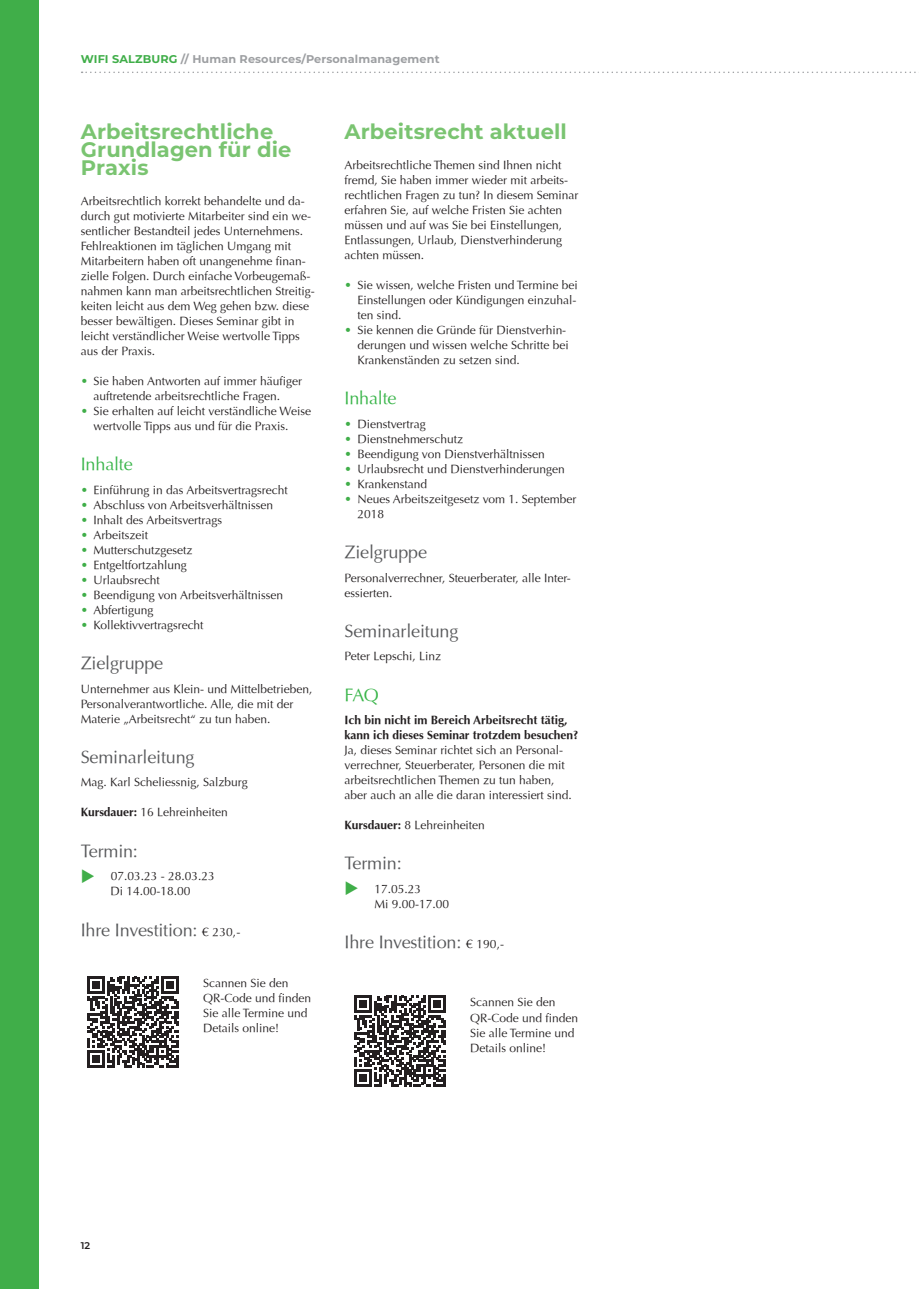
<style>
.page{position:relative;width:919px;height:1289px;background:#fff}
.page>*{position:absolute;margin:0;border:0;box-sizing:border-box;transform-origin:0 0}
.t1{font:700 21px/18px "Montserrat";letter-spacing:.005em;color:#7ac471}
.t2{font:18px "Optima";letter-spacing:-.01em;color:#57585a}
.t3{font:18px "Optima";letter-spacing:-.01em;color:#3ab54a}
.t4{font:12px/15px "Optima";color:#231f20}
.t5{font:700 12px/15px "Optima";color:#231f20}
.t6{font:700 11.25px "Montserrat";letter-spacing:.01em;color:#9d9fa2}
.t7{font:600 9.75px "Montserrat";color:#231f20}
.s1{color:#40ae49}
.s2{font-weight:700}
.s3{font-size:12px;color:#231f20}
</style>
<div class="page">
<div style="left:0;top:0;width:38px;height:1288px;background:#40ae49"></div>
<svg style="left:82px;top:72px;width:834px;height:1px"></svg>
<svg style="left:88px;top:976px;width:91px;height:91px"></svg>
<svg style="left:354px;top:995px;width:91px;height:91px"></svg>
<p class="t6" style="left:81px;top:51px;width:360px"><span class="s1">WIFI SALZBURG</span> // Human Resources/Personalmanagement</p>
<h1 class="t1" style="left:81px;top:121px;width:212px">Arbeitsrechtliche<br>Grundlagen für die<br>Praxis</h1>
<p class="t4" style="left:81px;top:193px;width:235px">Arbeitsrechtlich korrekt behandelte und da&shy;durch gut motivierte Mitarbeiter sind ein we&shy;sentlicher Bestandteil jedes Unternehmens.<br>Fehlreaktionen im täglichen Umgang mit Mitarbeitern haben oft unangenehme finan&shy;zielle Folgen. Durch einfache Vorbeugemaß&shy;nahmen kann man arbeitsrechtlichen Streitig&shy;keiten leicht aus dem Weg gehen bzw. diese besser bewältigen. Dieses Seminar gibt in leicht verständlicher Weise wertvolle Tipps aus der Praxis.</p>
<p class="t4" style="left:94px;top:373px;width:210px;text-indent:-13px"><span class="s1">•</span> Sie haben Antworten auf immer häufiger auftretende arbeitsrechtliche Fragen.</p>
<p class="t4" style="left:94px;top:403px;width:219px;text-indent:-13px"><span class="s1">•</span> Sie erhalten auf leicht verständliche Weise wertvolle Tipps aus und für die Praxis.</p>
<h2 class="t3" style="left:81px;top:453px;width:53px">Inhalte</h2>
<p class="t4" style="left:81px;top:482px;width:208px"><span class="s1">•</span> Einführung in das Arbeitsvertragsrecht</p>
<p class="t4" style="left:81px;top:497px;width:194px"><span class="s1">•</span> Abschluss von Arbeitsverhältnissen</p>
<p class="t4" style="left:81px;top:512px;width:143px"><span class="s1">•</span> Inhalt des Arbeitsvertrags</p>
<p class="t4" style="left:81px;top:527px;width:69px"><span class="s1">•</span> Arbeitszeit</p>
<p class="t4" style="left:81px;top:542px;width:113px"><span class="s1">•</span> Mutterschutzgesetz</p>
<p class="t4" style="left:81px;top:557px;width:107px"><span class="s1">•</span> Entgeltfortzahlung</p>
<p class="t4" style="left:81px;top:572px;width:81px"><span class="s1">•</span> Urlaubsrecht</p>
<p class="t4" style="left:81px;top:587px;width:204px"><span class="s1">•</span> Beendigung von Arbeitsverhältnissen</p>
<p class="t4" style="left:81px;top:602px;width:74px"><span class="s1">•</span> Abfertigung</p>
<p class="t4" style="left:81px;top:617px;width:124px"><span class="s1">•</span> Kollektivvertragsrecht</p>
<h2 class="t2" style="left:81px;top:652px;width:84px">Zielgruppe</h2>
<p class="t4" style="left:81px;top:681px;width:233px">Unternehmer aus Klein- und Mittelbetrieben,<br>Personalverantwortliche. Alle, die mit der<br>Materie „Arbeitsrecht“ zu tun haben.</p>
<h2 class="t2" style="left:81px;top:746px;width:115px">Seminarleitung</h2>
<p class="t4" style="left:81px;top:775px;width:168px">Mag. Karl Scheliessnig, Salzburg</p>
<p class="t4" style="left:81px;top:805px;width:148px"><span class="s2">Kursdauer:</span> 16 Lehreinheiten</p>
<h2 class="t2" style="left:81px;top:840px;width:59px">Termin:</h2>
<p class="t4" style="left:81px;top:868px;width:135px;text-align:center"><span class="s1">◆</span> 07.03.23 - 28.03.23<br>Di 14.00-18.00</p>
<h2 class="t2" style="left:81px;top:918px;width:161px">Ihre Investition: <span class="s3">€ 230,-</span></h2>
<p class="t4" style="left:203px;top:975px;width:109px">Scannen Sie den<br>QR-Code und finden<br>Sie alle Termine und<br>Details online!</p>
<h1 class="t1" style="left:344px;top:121px;width:224px">Arbeitsrecht aktuell</h1>
<p class="t4" style="left:344px;top:157px;width:235px">Arbeitsrechtliche Themen sind Ihnen nicht fremd, Sie haben immer wieder mit arbeits&shy;rechtlichen Fragen zu tun? In diesem Seminar erfahren Sie, auf welche Fristen Sie achten müssen und auf was Sie bei Einstellungen, Entlassungen, Urlaub, Dienstverhinderung achten müssen.</p>
<p class="t4" style="left:357px;top:277px;width:222px;text-align:justify;text-indent:-13px"><span class="s1">•</span> Sie wissen, welche Fristen und Termine bei Einstellungen oder Kündigungen einzuhal&shy;ten sind.</p>
<p class="t4" style="left:357px;top:322px;width:213px;text-indent:-13px"><span class="s1">•</span> Sie kennen die Gründe für Dienstverhin&shy;derungen und wissen welche Schritte bei<br>Krankenständen zu setzen sind.</p>
<h2 class="t3" style="left:344px;top:387px;width:53px">Inhalte</h2>
<p class="t4" style="left:344px;top:416px;width:82px"><span class="s1">•</span> Dienstvertrag</p>
<p class="t4" style="left:344px;top:431px;width:120px"><span class="s1">•</span> Dienstnehmerschutz</p>
<p class="t4" style="left:344px;top:446px;width:202px"><span class="s1">•</span> Beendigung von Dienstverhältnissen</p>
<p class="t4" style="left:344px;top:461px;width:222px"><span class="s1">•</span> Urlaubsrecht und Dienstverhinderungen</p>
<p class="t4" style="left:344px;top:476px;width:84px"><span class="s1">•</span> Krankenstand</p>
<p class="t4" style="left:357px;top:491px;width:220px;text-indent:-13px"><span class="s1">•</span> Neues Arbeitszeitgesetz vom 1. September<br>2018</p>
<h2 class="t2" style="left:344px;top:541px;width:84px">Zielgruppe</h2>
<p class="t4" style="left:344px;top:570px;width:227px">Personalverrechner, Steuerberater, alle Inter&shy;essierten.</p>
<h2 class="t2" style="left:344px;top:620px;width:115px">Seminarleitung</h2>
<p class="t4" style="left:344px;top:649px;width:98px">Peter Lepschi, Linz</p>
<h2 class="t3" style="left:344px;top:684px;width:36px">FAQ</h2>
<p class="t5" style="left:344px;top:712px;width:235px">Ich bin nicht im Bereich Arbeitsrecht tätig, kann ich dieses Seminar trotzdem besuchen?</p>
<p class="t4" style="left:344px;top:742px;width:229px">Ja, dieses Seminar richtet sich an Personal&shy;verrechner, Steuerberater, Personen die mit arbeitsrechtlichen Themen zu tun haben, aber auch an alle die daran interessiert sind.</p>
<p class="t4" style="left:344px;top:817px;width:142px"><span class="s2">Kursdauer:</span> 8 Lehreinheiten</p>
<h2 class="t2" style="left:344px;top:852px;width:59px">Termin:</h2>
<p class="t4" style="left:374px;top:881px;width:76px;text-indent:-30px"><span class="s1">◆</span> 17.05.23<br>Mi 9.00-17.00</p>
<h2 class="t2" style="left:344px;top:931px;width:161px">Ihre Investition: <span class="s3">€ 190,-</span></h2>
<p class="t4" style="left:470px;top:995px;width:109px">Scannen Sie den<br>QR-Code und finden<br>Sie alle Termine und<br>Details online!</p>
<p class="t7" style="left:81px;top:1238px;width:11px">12</p>
</div>
